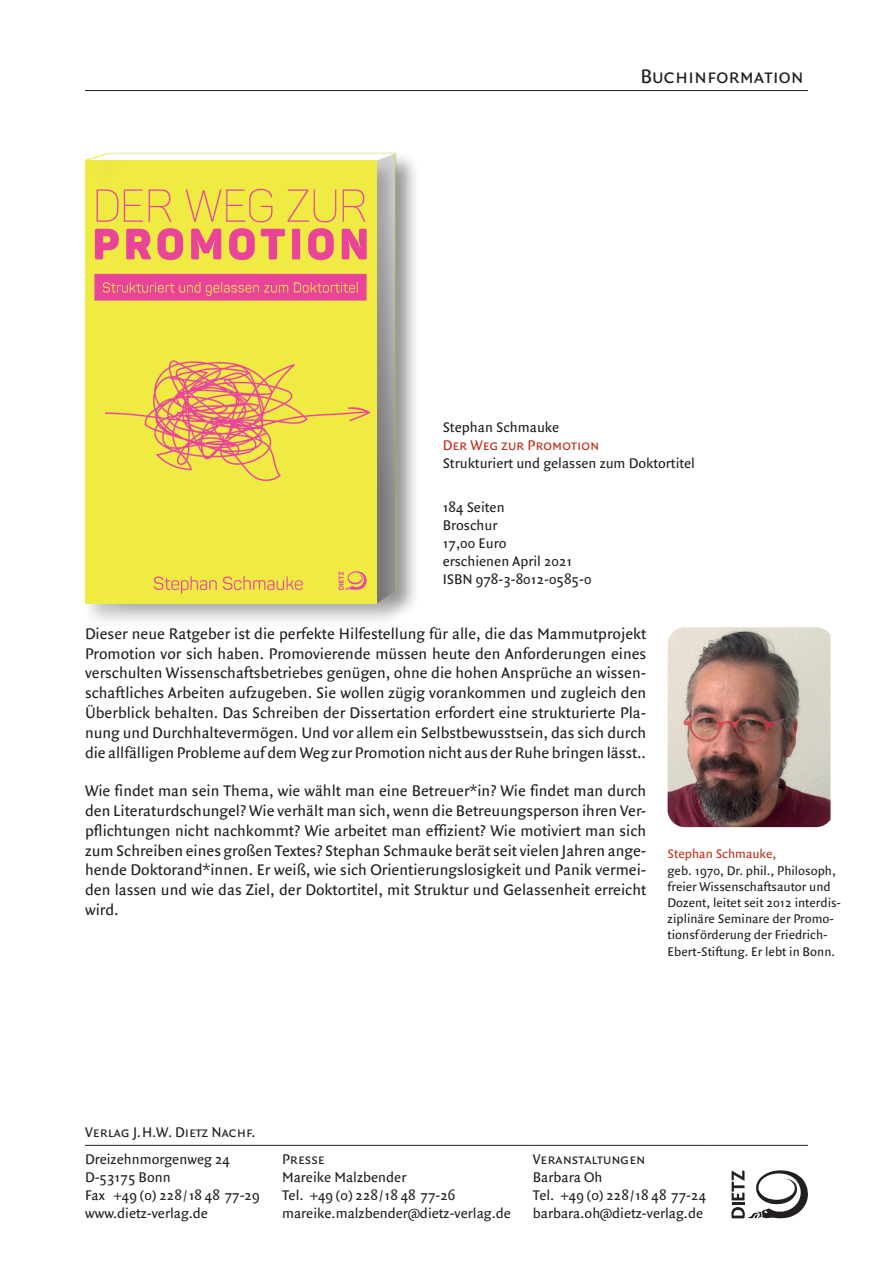
<style>
.page{position:relative;width:893px;height:1263px;background:#fff}
.page>*{position:absolute;margin:0;border:0;box-sizing:border-box;transform-origin:0 0}
.t1{font:21px "Quadraat Sans Small Caps";color:#231f20}
.t2{font:16.5px/19.8px "Quadraat Sans";color:#231f20;text-align:justify}
.t3{font:15px/18px "Quadraat Sans";color:#231f20}
.t4{font:15px "Quadraat Sans Small Caps";color:#231f20}
.t5{font:15px "Quadraat Sans Small Caps";color:#c02d19}
.t6{font:13.5px/16.2px "Quadraat Sans";color:#231f20}
.t7{font:13.5px "Quadraat Sans";color:#c02d19}
</style>
<div class="page">
<hr style="left:85px;top:90px;width:723px;height:1px;background:#231f20">
<hr style="left:85px;top:1145px;width:197px;height:1px;background:#231f20">
<hr style="left:282px;top:1145px;width:251px;height:1px;background:#231f20">
<hr style="left:533px;top:1145px;width:177px;height:1px;background:#231f20">
<hr style="left:710px;top:1145px;width:98px;height:1px;background:#231f20">
<svg style="left:731px;top:1170px;width:77px;height:48px"></svg>
<div style="left:372px;top:151px;width:47px;height:475px;background:#231f20;opacity:.28"></div>
<div style="left:81px;top:156px;width:320px;height:473px;background:#231f20;opacity:.28"></div>
<div style="left:86px;top:152px;width:44px;height:31px;background:#231f20;opacity:.75"></div>
<svg style="left:85px;top:153px;width:310px;height:451px;background:#e9d056"></svg>
<img style="left:668px;top:627px;width:162px;height:200px">
<p class="t1" style="left:640px;top:64px;width:165px">Buchinformation</p>
<p class="t3" style="left:443px;top:419px;width:118px">Stephan Schmauke</p>
<p class="t5" style="left:443px;top:437px;width:158px">Der Weg zur Promotion</p>
<p class="t3" style="left:443px;top:455px;width:254px">Strukturiert und gelassen zum Doktortitel</p>
<p class="t3" style="left:443px;top:498px;width:150px">184 Seiten<br>Broschur<br>17,00 Euro<br>erschienen April 2021<br>ISBN 978-3-8012-0585-0</p>
<p class="t2" style="left:85px;top:624px;width:563px">Dieser neue Ratgeber ist die perfekte Hilfestellung für alle, die das Mammutprojekt Promotion vor sich haben. Promovierende müssen heute den Anforderungen eines verschulten Wissenschaftsbetriebes genügen, ohne die hohen Ansprüche an wissen&shy;schaftliches Arbeiten aufzugeben. Sie wollen zügig vorankommen und zugleich den Überblick behalten. Das Schreiben der Dissertation erfordert eine strukturierte Pla&shy;nung und Durchhaltevermögen. Und vor allem ein Selbstbewusstsein, das sich durch die allfälligen Probleme auf dem Weg zur Promotion nicht aus der Ruhe bringen lässt..</p>
<p class="t2" style="left:85px;top:781px;width:563px">Wie findet man sein Thema, wie wählt man eine Betreuer*in? Wie findet man durch den Literaturdschungel? Wie verhält man sich, wenn die Betreuungsperson ihren Ver&shy;pflichtungen nicht nachkommt? Wie arbeitet man effizient? Wie motiviert man sich zum Schreiben eines großen Textes? Stephan Schmauke berät seit vielen Jahren ange&shy;hende Doktorand*innen. Er weiß, wie sich Orientierungslosigkeit und Panik vermei&shy;den lassen und wie das Ziel, der Doktortitel, mit Struktur und Gelassenheit erreicht wird.</p>
<p class="t7" style="left:668px;top:846px;width:110px">Stephan Schmauke,</p>
<p class="t6" style="left:668px;top:862px;width:175px">geb. 1970, Dr. phil., Philosoph, freier Wissenschaftsautor und<br>Dozent, leitet seit 2012 interdis&shy;ziplinäre Seminare der Promo&shy;tionsförderung der Friedrich-<br>Ebert-Stiftung. Er lebt in Bonn.</p>
<p class="t4" style="left:85px;top:1123px;width:172px">Verlag J.H.W. Dietz Nachf.</p>
<p class="t3" style="left:85px;top:1151px;width:176px">Dreizehnmorgenweg 24<br>D-53175 Bonn<br>Fax +49 (0) 228/18 48 77-29 www.dietz-verlag.de</p>
<p class="t4" style="left:282px;top:1151px;width:44px">Presse</p>
<p class="t3" style="left:282px;top:1169px;width:230px">Mareike Malzbender<br>Tel. +49 (0) 228/18 48 77-26 mareike.malzbender@dietz-verlag.de</p>
<p class="t4" style="left:533px;top:1151px;width:114px">Veranstaltungen</p>
<p class="t3" style="left:533px;top:1169px;width:175px">Barbara Oh<br>Tel. +49 (0) 228/18 48 77-24 barbara.oh@dietz-verlag.de</p>
</div>
